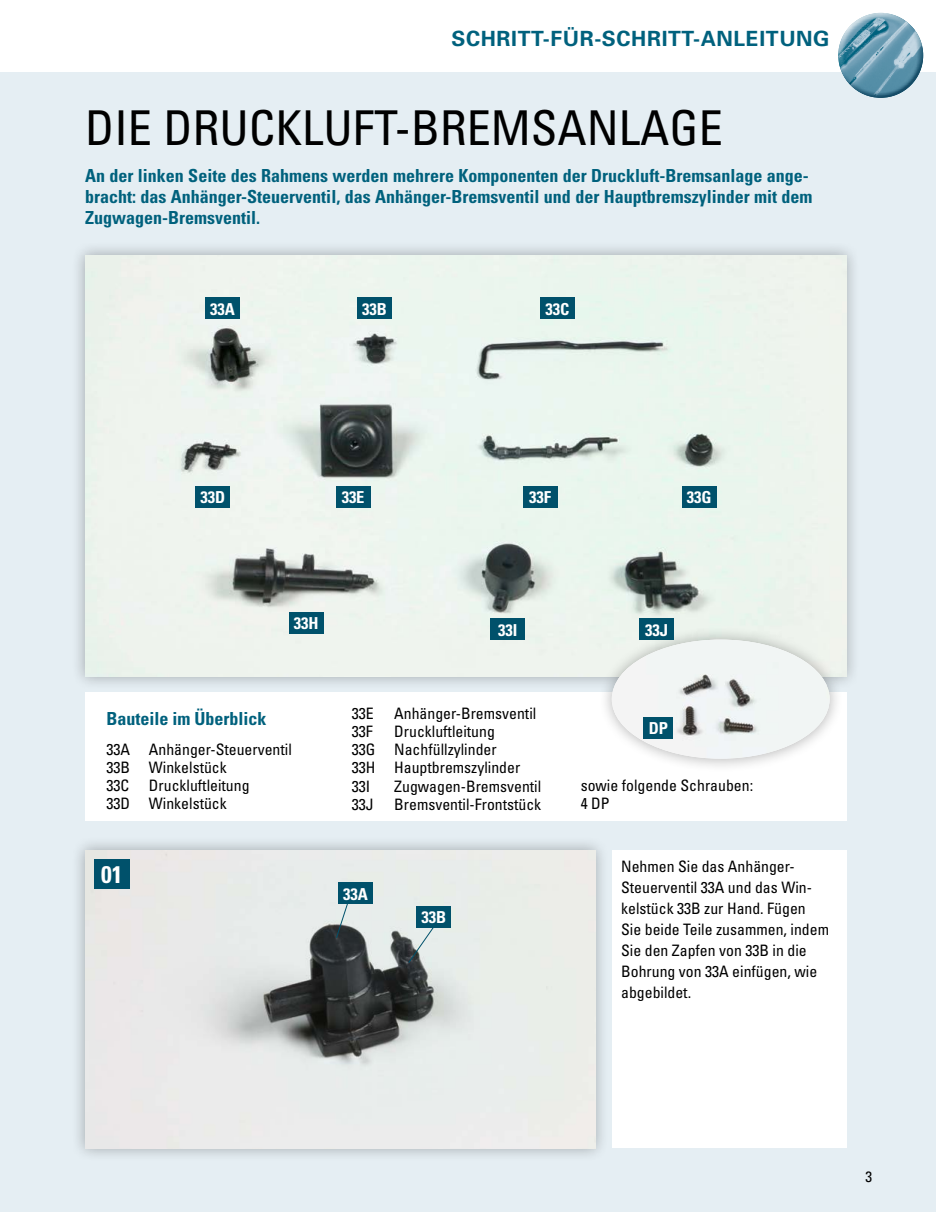
<style>
.page{position:relative;width:936px;height:1212px;background:#fff}
.page>*{position:absolute;margin:0;border:0;box-sizing:border-box;transform-origin:0 0}
.t1{font:condensed 48px "Univers";color:#000}
.t2{font:700 condensed 24px "Univers";color:#fff}
.t3{font:700 21px "Univers";letter-spacing:.03em;color:#00617d}
.t4{font:700 condensed 18px/21px "Univers";color:#00617d}
.t5{font:700 condensed 16.5px "Univers";color:#fff}
.t6{font:condensed 15.75px/18px "Univers";color:#000}
.t7{font:condensed 15px "Univers";color:#000}
</style>
<div class="page">
<div style="left:0;top:72px;width:935px;height:1140px;background:#e5eef3"></div>
<div style="left:71px;top:837px;width:538px;height:325px;background:#000;opacity:.3"></div>
<img style="left:85px;top:850px;width:510px;height:298px">
<div style="left:85px;top:692px;width:761px;height:129px;background:#fff"></div>
<div style="left:612px;top:850px;width:234px;height:298px;background:#fff"></div>
<div style="left:831px;top:6px;width:91px;height:72px;background:#fff;opacity:.75"></div>
<div style="left:837px;top:26px;width:92px;height:73px;background:#00617d;opacity:.75"></div>
<div style="left:71px;top:241px;width:789px;height:449px;background:#000;opacity:.3"></div>
<img style="left:85px;top:255px;width:761px;height:421px">
<div style="left:598px;top:626px;width:245px;height:147px;background:#000;opacity:.3"></div>
<img style="left:611px;top:639px;width:218px;height:120px">
<div style="left:643px;top:717px;width:30px;height:21px;background:#00516b"></div>
<div style="left:94px;top:859px;width:35px;height:30px;background:#00516b"></div>
<div style="left:206px;top:297px;width:34px;height:22px;background:#00516b"></div>
<div style="left:357px;top:297px;width:34px;height:22px;background:#00516b"></div>
<div style="left:540px;top:297px;width:34px;height:22px;background:#00516b"></div>
<div style="left:196px;top:486px;width:34px;height:21px;background:#00516b"></div>
<div style="left:336px;top:486px;width:34px;height:21px;background:#00516b"></div>
<div style="left:523px;top:486px;width:34px;height:21px;background:#00516b"></div>
<div style="left:682px;top:486px;width:34px;height:21px;background:#00516b"></div>
<div style="left:289px;top:612px;width:34px;height:21px;background:#00516b"></div>
<div style="left:490px;top:619px;width:34px;height:21px;background:#00516b"></div>
<div style="left:639px;top:619px;width:34px;height:21px;background:#00516b"></div>
<svg style="left:407px;top:912px;width:37px;height:52px"></svg>
<svg style="left:335px;top:882px;width:20px;height:57px"></svg>
<div style="left:417px;top:906px;width:34px;height:21px;background:#00516b"></div>
<div style="left:338px;top:882px;width:34px;height:21px;background:#00516b"></div>
<h3 class="t3" style="left:451px;top:26px;width:379px">SCHRITT-FÜR-SCHRITT-ANLEITUNG</h3>
<h1 class="t1" style="left:85px;top:97px;width:639px">DIE DRUCKLUFT-BREMSANLAGE</h1>
<p class="t4" style="left:85px;top:165px;width:729px">An der linken Seite des Rahmens werden mehrere Komponenten der Druckluft-Bremsanlage ange&shy;bracht: das Anhänger-Steuerventil, das Anhänger-Bremsventil und der Hauptbremszylinder mit dem<br>Zugwagen-Bremsventil.</p>
<p class="t5" style="left:210px;top:299px;width:26px">33A</p>
<p class="t5" style="left:362px;top:299px;width:26px">33B</p>
<p class="t5" style="left:545px;top:299px;width:25px">33C</p>
<p class="t5" style="left:200px;top:487px;width:26px">33D</p>
<p class="t5" style="left:341px;top:487px;width:24px">33E</p>
<p class="t5" style="left:529px;top:487px;width:23px">33F</p>
<p class="t5" style="left:686px;top:487px;width:26px">33G</p>
<p class="t5" style="left:294px;top:613px;width:26px">33H</p>
<p class="t5" style="left:498px;top:620px;width:21px">33I</p>
<p class="t5" style="left:645px;top:620px;width:24px">33J</p>
<p class="t4" style="left:106px;top:707px;width:162px">Bauteile im Überblick</p>
<p class="t6" style="left:106px;top:740px;width:187px">33A Anhänger-Steuerventil<br>33B Winkelstück<br>33C</p>
<p class="t6" style="left:106px;top:776px;width:145px;text-indent:43px">Druckluftleitung<br>33D Winkelstück</p>
<h2 class="t2" style="left:101px;top:860px;width:23px">01</h2>
<p class="t6" style="left:351px;top:705px;width:23px">33E</p>
<p class="t6" style="left:394px;top:705px;width:144px">Anhänger-Bremsventil</p>
<p class="t6" style="left:351px;top:723px;width:22px">33F</p>
<p class="t6" style="left:351px;top:723px;width:170px;text-indent:43px">Druckluftleitung<br>33G Nachfüllzylinder<br>33H Hauptbremszylinder<br>33I</p>
<p class="t6" style="left:394px;top:777px;width:148px">Zugwagen-Bremsventil</p>
<p class="t6" style="left:351px;top:795px;width:23px">33J</p>
<p class="t6" style="left:394px;top:795px;width:148px">Bremsventil-Frontstück</p>
<p class="t5" style="left:343px;top:883px;width:26px">33A</p>
<p class="t5" style="left:421px;top:907px;width:26px">33B</p>
<p class="t5" style="left:648px;top:718px;width:21px">DP</p>
<p class="t6" style="left:580px;top:776px;width:174px">sowie folgende Schrauben:<br>4 DP</p>
<p class="t6" style="left:621px;top:855px;width:209px;line-height:21px">Nehmen Sie das Anhänger-<br>Steuerventil 33A und das Win&shy;kelstück 33B zur Hand. Fügen<br>Sie beide Teile zusammen, indem<br>Sie den Zapfen von 33B in die<br>Bohrung von 33A einfügen, wie abgebildet.</p>
<p class="t7" style="left:865px;top:1167px;width:8px">3</p>
</div>
